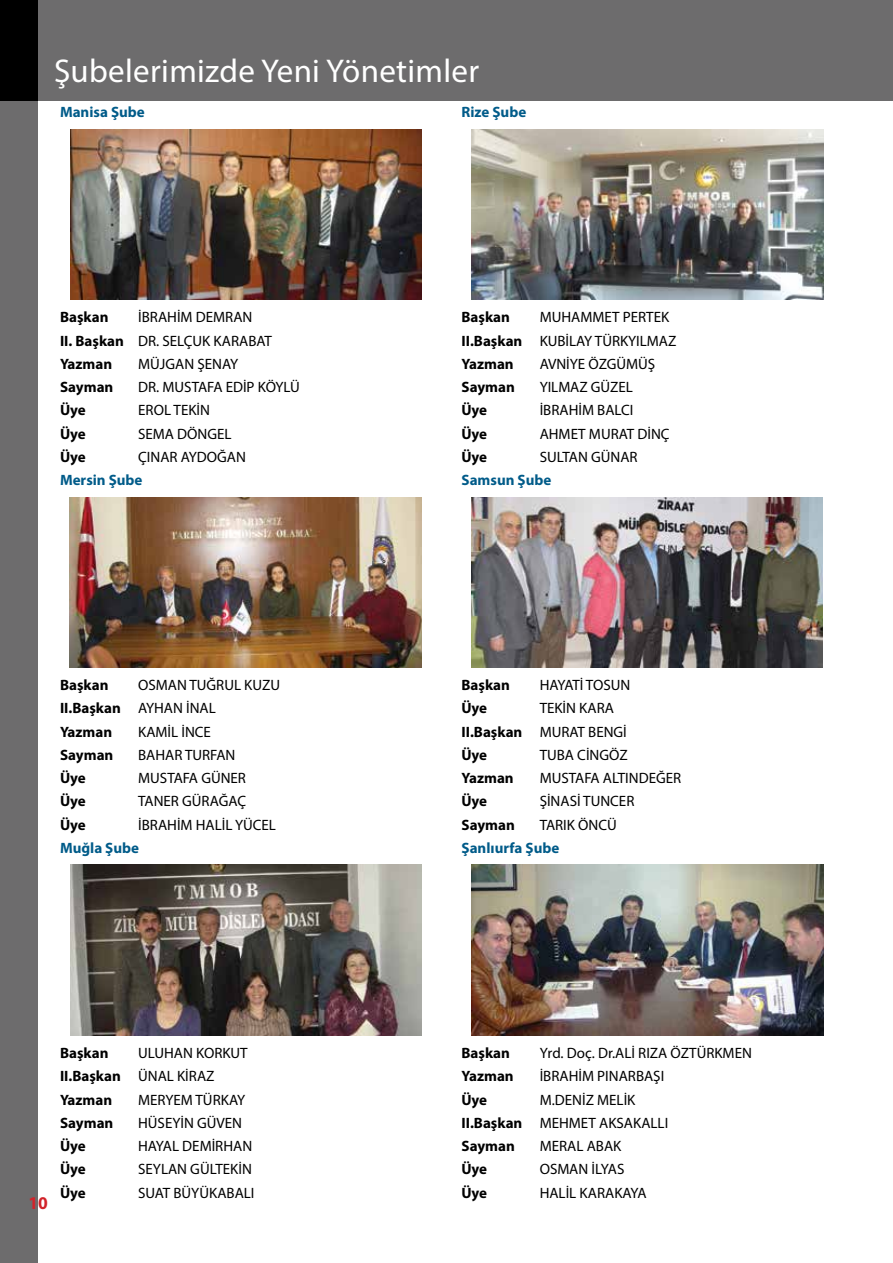
<style>
.page{position:relative;width:893px;height:1263px;background:#fff}
.page>*{position:absolute;margin:0;border:0;box-sizing:border-box;transform-origin:0 0}
.t1{font:33px "Myriad Pro";letter-spacing:.01em;color:#fff}
.t2{font:700 18px "Myriad Pro";color:#d2232a}
.t3{font:15px/23.2px "Myriad Pro";color:#000}
.t4{font:700 15px "Myriad Pro";color:#000}
.t5{font:700 15px "Myriad Pro";color:#005b89}
.s1{font-weight:700}
</style>
<div class="page">
<div style="left:0;top:101px;width:38px;height:1162px;background:#6d6c6d"></div>
<div style="left:0;top:0;width:38px;height:101px;background:#000"></div>
<img style="left:71px;top:129px;width:351px;height:170px">
<img style="left:70px;top:497px;width:352px;height:170px">
<img style="left:70px;top:865px;width:352px;height:170px">
<img style="left:471px;top:129px;width:352px;height:170px">
<img style="left:471px;top:497px;width:351px;height:170px">
<img style="left:471px;top:865px;width:352px;height:170px">
<div style="left:38px;top:0;width:855px;height:101px;background:#6d6c6d"></div>
<h1 class="t1" style="left:54px;top:51px;width:427px">Şubelerimizde Yeni Yönetimler</h1>
<p class="t5" style="left:60px;top:102px;width:86px">Manisa Şube</p>
<p class="t5" style="left:461px;top:102px;width:66px">Rize Şube</p>
<p class="t3" style="left:60px;top:305px;width:213px;text-indent:78px">İBRAHİM DEMRAN<br><span class="s1">II. Başkan</span> DR. SELÇUK KARABAT<br><span class="s1">Yazman</span></p>
<p class="t4" style="left:60px;top:307px;width:50px">Başkan</p>
<p class="t3" style="left:138px;top:352px;width:101px">MÜJGAN ŞENAY</p>
<p class="t4" style="left:60px;top:377px;width:55px">Sayman</p>
<p class="t3" style="left:138px;top:375px;width:163px">DR. MUSTAFA EDİP KÖYLÜ</p>
<p class="t4" style="left:60px;top:400px;width:27px">Üye</p>
<p class="t3" style="left:138px;top:398px;width:73px">EROL TEKİN</p>
<p class="t4" style="left:60px;top:424px;width:27px">Üye</p>
<p class="t3" style="left:138px;top:422px;width:95px">SEMA DÖNGEL</p>
<p class="t4" style="left:60px;top:447px;width:27px">Üye</p>
<p class="t3" style="left:138px;top:445px;width:109px">ÇINAR AYDOĞAN</p>
<p class="t5" style="left:60px;top:470px;width:84px">Mersin Şube</p>
<p class="t3" style="left:60px;top:673px;width:222px;text-indent:78px">OSMAN TUĞRUL KUZU<br><span class="s1">II.Başkan</span> AYHAN İNAL<br><span class="s1">Yazman</span></p>
<p class="t4" style="left:60px;top:675px;width:50px">Başkan</p>
<p class="t3" style="left:138px;top:720px;width:74px">KAMİL İNCE</p>
<p class="t4" style="left:60px;top:745px;width:55px">Sayman</p>
<p class="t3" style="left:138px;top:743px;width:99px">BAHAR TURFAN</p>
<p class="t4" style="left:60px;top:768px;width:27px">Üye</p>
<p class="t3" style="left:138px;top:766px;width:109px">MUSTAFA GÜNER</p>
<p class="t4" style="left:60px;top:792px;width:27px">Üye</p>
<p class="t3" style="left:138px;top:789px;width:109px">TANER GÜRAĞAÇ</p>
<p class="t4" style="left:60px;top:815px;width:27px">Üye</p>
<p class="t3" style="left:138px;top:813px;width:139px">İBRAHİM HALİL YÜCEL</p>
<p class="t5" style="left:60px;top:838px;width:81px">Muğla Şube</p>
<p class="t2" style="left:29px;top:1191px;width:21px">10</p>
<p class="t4" style="left:60px;top:1043px;width:50px">Başkan</p>
<p class="t3" style="left:60px;top:1041px;width:189px;text-indent:78px">ULUHAN KORKUT<br><span class="s1">II.Başkan</span> ÜNAL KİRAZ<br><span class="s1">Yazman</span></p>
<p class="t3" style="left:138px;top:1088px;width:108px">MERYEM TÜRKAY</p>
<p class="t4" style="left:60px;top:1113px;width:55px">Sayman</p>
<p class="t3" style="left:138px;top:1111px;width:105px">HÜSEYİN GÜVEN</p>
<p class="t4" style="left:60px;top:1136px;width:27px">Üye</p>
<p class="t3" style="left:138px;top:1134px;width:116px">HAYAL DEMİRHAN</p>
<p class="t4" style="left:60px;top:1159px;width:27px">Üye</p>
<p class="t3" style="left:138px;top:1157px;width:115px">SEYLAN GÜLTEKİN</p>
<p class="t4" style="left:60px;top:1183px;width:27px">Üye</p>
<p class="t3" style="left:138px;top:1181px;width:118px">SUAT BÜYÜKABALI</p>
<p class="t4" style="left:461px;top:307px;width:50px">Başkan</p>
<p class="t3" style="left:461px;top:305px;width:216px;text-indent:78px">MUHAMMET PERTEK<br><span class="s1">II.Başkan</span> KUBİLAY TÜRKYILMAZ<br><span class="s1">Yazman</span></p>
<p class="t3" style="left:540px;top:352px;width:117px">AVNİYE ÖZGÜMÜŞ</p>
<p class="t4" style="left:461px;top:377px;width:55px">Sayman</p>
<p class="t3" style="left:540px;top:375px;width:95px">YILMAZ GÜZEL</p>
<p class="t4" style="left:461px;top:400px;width:27px">Üye</p>
<p class="t3" style="left:540px;top:398px;width:95px">İBRAHİM BALCI</p>
<p class="t4" style="left:461px;top:424px;width:27px">Üye</p>
<p class="t3" style="left:540px;top:422px;width:132px">AHMET MURAT DİNÇ</p>
<p class="t4" style="left:461px;top:447px;width:27px">Üye</p>
<p class="t3" style="left:540px;top:445px;width:99px">SULTAN GÜNAR</p>
<p class="t5" style="left:461px;top:470px;width:91px">Samsun Şube</p>
<p class="t4" style="left:461px;top:675px;width:50px">Başkan</p>
<p class="t3" style="left:540px;top:673px;width:92px">HAYATİ TOSUN</p>
<p class="t4" style="left:461px;top:699px;width:27px">Üye</p>
<p class="t3" style="left:461px;top:696px;width:167px;text-indent:78px">TEKİN KARA<br><span class="s1">II.Başkan</span> MURAT BENGİ<br><span class="s1">Üye</span></p>
<p class="t3" style="left:540px;top:743px;width:90px">TUBA CİNGÖZ</p>
<p class="t4" style="left:461px;top:768px;width:54px">Yazman</p>
<p class="t3" style="left:540px;top:766px;width:143px">MUSTAFA ALTINDEĞER</p>
<p class="t4" style="left:461px;top:792px;width:27px">Üye</p>
<p class="t3" style="left:540px;top:789px;width:96px">ŞİNASİ TUNCER</p>
<p class="t4" style="left:461px;top:815px;width:55px">Sayman</p>
<p class="t3" style="left:540px;top:813px;width:79px">TARIK ÖNCÜ</p>
<p class="t5" style="left:461px;top:838px;width:99px">Şanlıurfa Şube</p>
<p class="t4" style="left:461px;top:1043px;width:50px">Başkan</p>
<p class="t3" style="left:540px;top:1041px;width:214px">Yrd. Doç. Dr.ALİ RIZA ÖZTÜRKMEN</p>
<p class="t4" style="left:461px;top:1066px;width:54px">Yazman</p>
<p class="t3" style="left:540px;top:1064px;width:126px">İBRAHİM PINARBAŞI</p>
<p class="t4" style="left:461px;top:1090px;width:27px">Üye</p>
<p class="t3" style="left:461px;top:1088px;width:208px;text-indent:78px">M.DENİZ MELİK<br><span class="s1">II.Başkan</span> MEHMET AKSAKALLI<br><span class="s1">Sayman</span></p>
<p class="t3" style="left:540px;top:1134px;width:83px">MERAL ABAK</p>
<p class="t4" style="left:461px;top:1159px;width:27px">Üye</p>
<p class="t3" style="left:540px;top:1157px;width:86px">OSMAN İLYAS</p>
<p class="t4" style="left:461px;top:1183px;width:27px">Üye</p>
<p class="t3" style="left:540px;top:1181px;width:109px">HALİL KARAKAYA</p>
</div>
